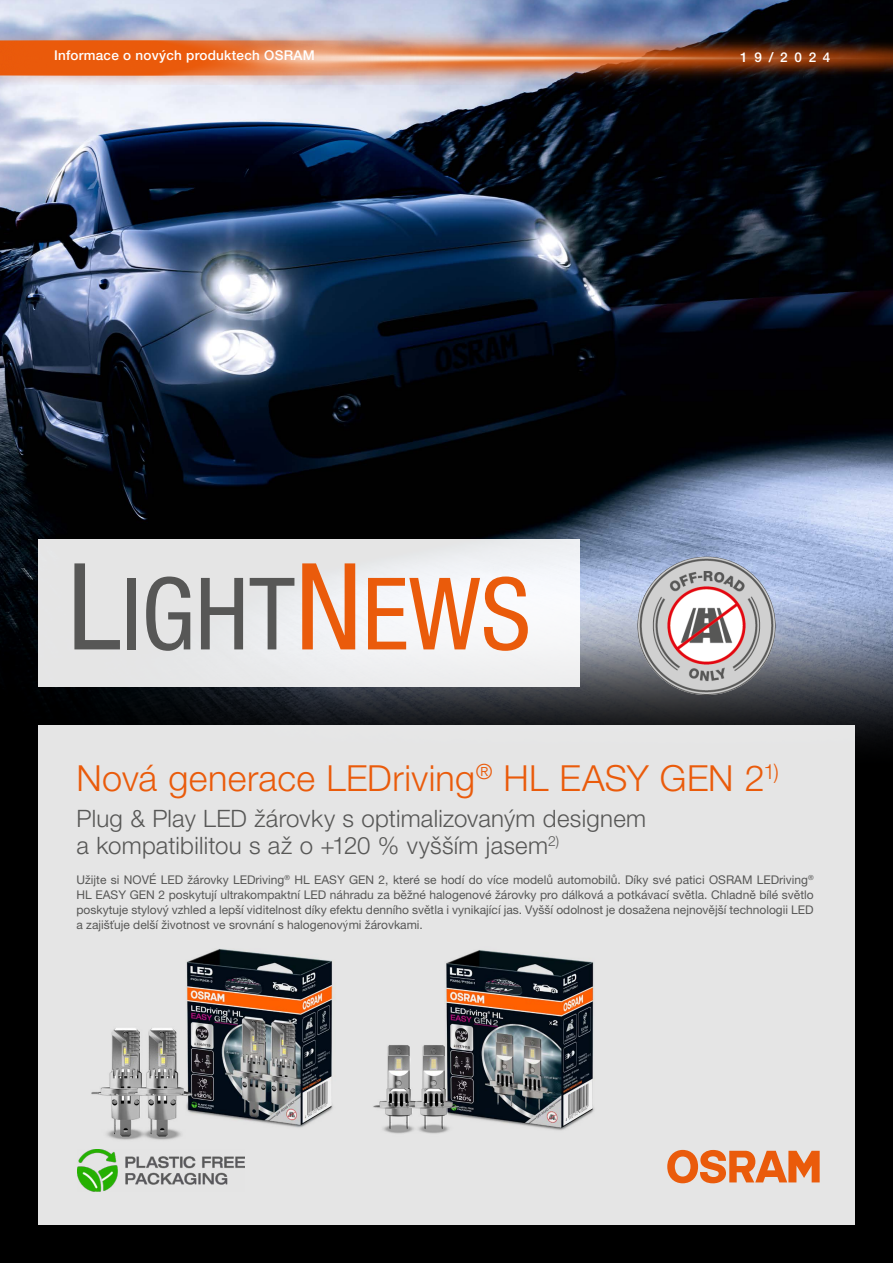
<style>
.page{position:relative;width:893px;height:1263px;background:#fff}
.page>*{position:absolute;margin:0;border:0;box-sizing:border-box;transform-origin:0 0}
.t1{font:condensed 100.05px "Helvetica Neue LT Pro";color:#575756}
.t2{font:300 36px "Helvetica Neue LT Pro";letter-spacing:.01em;color:#ea5b0b}
.t3{font:300 24px/27px "Helvetica Neue LT Pro";letter-spacing:.01em;color:#575756}
.t4{font:500 13.5px "Helvetica Neue LT Pro";letter-spacing:.02em;color:#fff}
.t5{font:12px/15px "Helvetica Neue LT Pro";color:#575756;text-align:justify}
.s1{font-size:120.45px}
.s2{font-size:120.45px;color:#ea5b0b}
.s3{color:#ea5b0b}
</style>
<div class="page">
<div style="left:0;top:422px;width:893px;height:841px;background:#000"></div>
<img style="left:0;top:0;width:893px;height:742px">
<div style="left:38px;top:725px;width:817px;height:500px;background:#e5e5e5"></div>
<svg style="left:668px;top:1150px;width:151px;height:33px"></svg>
<img style="left:0;top:28px;width:781px;height:2px">
<img style="left:0;top:30px;width:893px;height:54px">
<div style="left:0;top:41px;width:162px;height:34px;background:#ea5a0b"></div>
<img style="left:162px;top:28px;width:35px;height:56px">
<img style="left:197px;top:28px;width:274px;height:56px">
<img style="left:78px;top:1178px;width:150px;height:14px">
<div style="left:38px;top:539px;width:541px;height:148px;background:linear-gradient(to right,#e2e2e2,#f5f7fa)"></div>
<img style="left:637px;top:557px;width:139px;height:138px;border-radius:68px">
<img style="left:77px;top:952px;width:256px;height:226px">
<img style="left:92px;top:949px;width:159px;height:187px">
<img style="left:373px;top:950px;width:221px;height:184px">
<img style="left:374px;top:950px;width:111px;height:178px">
<p class="t4" style="left:54px;top:48px;width:262px">Informace o nových produktech OSRAM</p>
<p class="t4" style="left:740px;top:49px;width:92px">19/2024</p>
<h1 class="t1" style="left:67px;top:556px;width:465px"><span class="s1">L</span>IGHT<span class="s2">N</span><span class="s3">EWS</span></h1>
<h2 class="t2" style="left:77px;top:756px;width:704px">Nová generace LEDriving<sup>®</sup> HL EASY GEN 2<sup>1)</sup></h2>
<h3 class="t3" style="left:77px;top:804px;width:571px">Plug &amp; Play LED žárovky s optimalizovaným designem a kompatibilitou s až o +120 % vyšším jasem<sup>2)</sup></h3>
<p class="t5" style="left:77px;top:872px;width:739px">Užijte si NOVÉ LED žárovky LEDriving<sup>®</sup> HL EASY GEN 2, které se hodí do více modelů automobilů. Díky své patici OSRAM LEDriving<sup>® </sup>HL EASY GEN 2 poskytují ultrakompaktní LED náhradu za běžné halogenové žárovky pro dálková a potkávací světla. Chladně bílé světlo poskytuje stylový vzhled a lepší viditelnost díky efektu denního světla i vynikající jas. Vyšší odolnost je dosažena nejnovější technologii LED a zajišťuje delší životnost ve srovnání s halogenovými žárovkami.</p>
</div>
